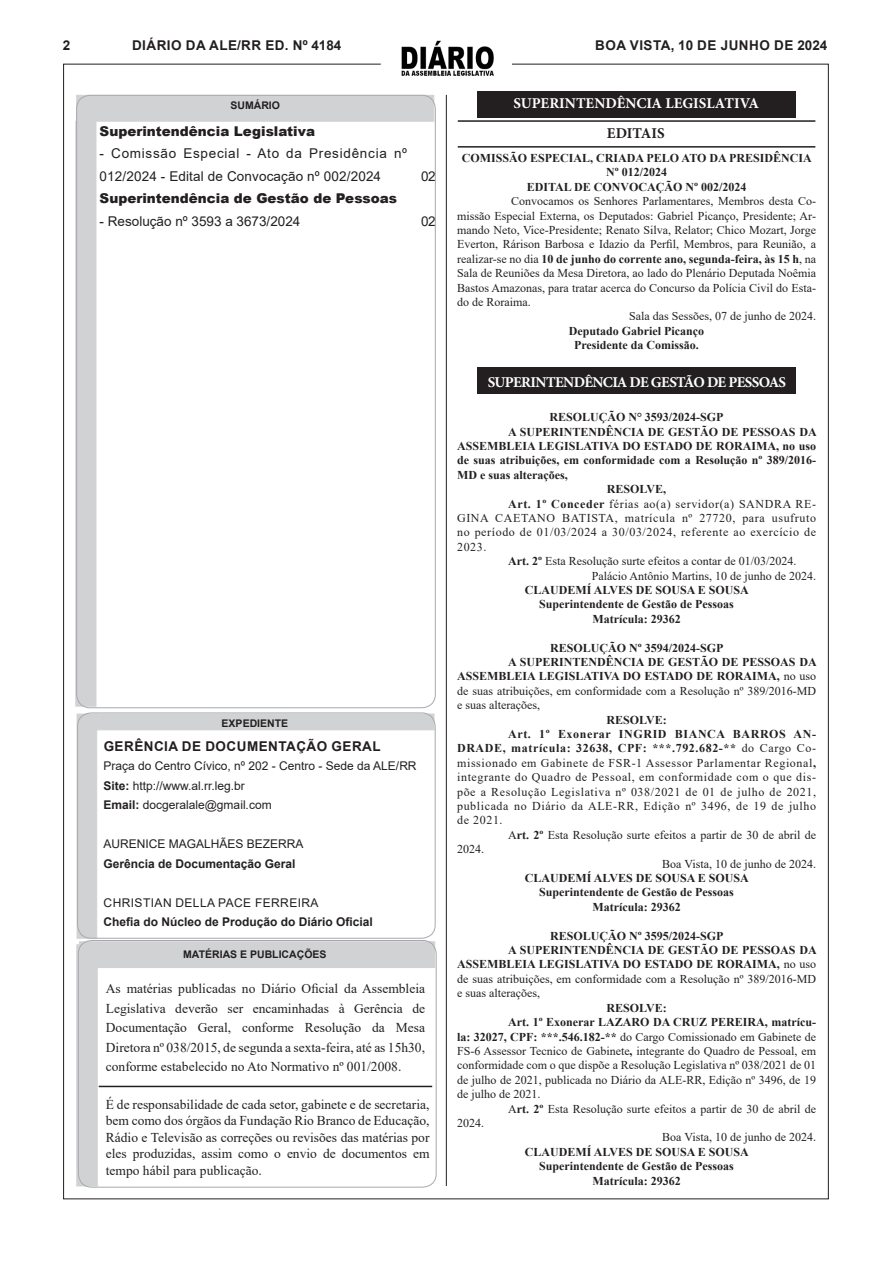
<style>
.page{position:relative;width:893px;height:1263px;background:#fff}
.page>*{position:absolute;margin:0;border:0;box-sizing:border-box;transform-origin:0 0}
.t1{font:700 15px "Minion Pro";letter-spacing:-.04em;color:#fff}
.t2{font:700 15px "Minion Pro";color:#fff}
.t3{font:700 15px "Minion Pro";color:#231f20}
.CENTRO{font:13.5px/19.5px "Times New Roman";color:#231f20;text-align:justify}
.Direita{font:13.5px/16.5px "Times New Roman";color:#231f20;text-align:justify}
.t4{font:700 13.5px "Arial";letter-spacing:.035em;color:#231f20}
.t5{font:13.5px/22.5px "Arial";letter-spacing:.055em;color:#231f20}
.t6{font:900 13.5px "Arial";color:#231f20}
.t7{font:13.5px "Arial";letter-spacing:.01em;color:#231f20}
.DIARIO{font:12px/14.4px "Times New Roman";color:#231f20;text-align:justify}
.CENTRO-2{font:700 12px/14.4px "Times New Roman";color:#231f20;text-align:center}
.DIARIO-2{font:700 12px/14.4px "Times New Roman";color:#231f20;text-align:justify}
.t8{font:12px "Arial";color:#231f20}
.t9{font:700 12px "Arial";color:#231f20}
.t10{font:12px "Arial";letter-spacing:.035em;color:#231f20}
.t11{font:700 10.5px "Arial";color:#231f20}
.s1{font-weight:700}
</style>
<div class="page">
<img style="left:401px;top:41px;width:93px;height:35px">
<hr style="left:446px;top:95px;width:1px;height:1091px;background:#231f20">
<div style="left:76px;top:95px;width:358px;height:27px;background:#d1d2d4"></div>
<div style="left:75px;top:121px;width:21px;height:585px;background:#d1d2d4;border:1px solid #d1d2d4"></div>
<div style="left:77px;top:714px;width:20px;height:224px;background:#d1d2d4"></div>
<div style="left:76px;top:944px;width:22px;height:242px;background:#d1d2d4"></div>
<div style="left:79px;top:941px;width:356px;height:27px;background:#d1d2d4"></div>
<hr style="left:99px;top:1086px;width:333px;height:1px;background:#231f20">
<div style="left:96px;top:714px;width:338px;height:16px;background:#d1d2d4"></div>
<div style="left:77px;top:712px;width:359px;height:226px;border:1px solid #a8a9ad;border-radius:14px"></div>
<div style="left:78px;top:940px;width:359px;height:247px;border:1px solid #a8a9ad;border-radius:14px"></div>
<div style="left:477px;top:91px;width:319px;height:27px;background:#231f20"></div>
<hr style="left:458px;top:120px;width:357px;height:2px;background:#231f20">
<hr style="left:458px;top:146px;width:357px;height:2px;background:#231f20">
<div style="left:477px;top:367px;width:319px;height:27px;background:#231f20"></div>
<p class="t4" style="left:63px;top:36px;width:9px">2</p>
<p class="t4" style="left:132px;top:35px;width:211px">DIÁRIO DA ALE/RR ED. Nº 4184</p>
<p class="t4" style="left:595px;top:35px;width:234px">BOA VISTA, 10 DE JUNHO DE 2024</p>
<p class="t11" style="left:230px;top:98px;width:51px">SUMÁRIO</p>
<p class="t6" style="left:100px;top:121px;width:217px">Superintendência Legislativa</p>
<p class="t5" style="left:100px;top:142px;width:309px">- Comissão Especial - Ato da Presidência nº<br>012/2024 - Edital de Convocação nº 002/2024</p>
<p class="t6" style="left:100px;top:189px;width:299px">Superintendência de Gestão de Pessoas</p>
<p class="t7" style="left:100px;top:212px;width:202px">- Resolução nº 3593 a 3673/2024</p>
<p class="t7" style="left:421px;top:167px;width:16px">02</p>
<p class="t7" style="left:421px;top:212px;width:16px">02</p>
<p class="t11" style="left:222px;top:716px;width:68px">EXPEDIENTE</p>
<p class="t4" style="left:104px;top:737px;width:279px">GERÊNCIA DE DOCUMENTAÇÃO GERAL</p>
<p class="t8" style="left:103px;top:758px;width:315px">Praça do Centro Cívico, nº 202 - Centro - Sede da ALE/RR</p>
<p class="t8" style="left:103px;top:777px;width:143px"><span class="s1">Site:</span> http://www.al.rr.leg.br</p>
<p class="t8" style="left:103px;top:797px;width:170px"><span class="s1">Email:</span> docgeralale@gmail.com</p>
<p class="t8" style="left:103px;top:836px;width:202px">AURENICE MAGALHÃES BEZERRA</p>
<p class="t9" style="left:103px;top:855px;width:194px">Gerência de Documentação Geral</p>
<p class="t10" style="left:104px;top:894px;width:216px">CHRISTIAN DELLA PACE FERREIRA</p>
<p class="t9" style="left:103px;top:914px;width:271px">Chefia do Núcleo de Produção do Diário Oficial</p>
<p class="t11" style="left:183px;top:947px;width:145px">MATÉRIAS E PUBLICAÇÕES</p>
<p class="CENTRO" style="left:106px;top:979px;width:321px">As matérias publicadas no Diário Oficial da Assembleia Legislativa deverão ser encaminhadas à Gerência de Documentação Geral, conforme Resolução da Mesa Diretora nº 038/2015, de segunda a sexta-feira, até as 15h30, conforme estabelecido no Ato Normativo nº 001/2008.</p>
<p class="Direita" style="left:106px;top:1096px;width:325px">É de responsabilidade de cada setor, gabinete e de secretaria, bem como dos órgãos da Fundação Rio Branco de Educação, Rádio e Televisão as correções ou revisões das matérias por eles produzidas, assim como o envio de documentos em tempo hábil para publicação.</p>
<p class="t2" style="left:513px;top:93px;width:247px">SUPERINTENDÊNCIA LEGISLATIVA</p>
<p class="t3" style="left:607px;top:122px;width:59px">EDITAIS</p>
<p class="CENTRO-2" style="left:462px;top:150px;width:351px">COMISSÃO ESPECIAL, CRIADA PELO ATO DA PRESIDÊNCIA<br>Nº 012/2024</p>
<p class="CENTRO-2" style="left:527px;top:179px;width:221px">EDITAL DE CONVOCAÇÃO Nº 002/2024</p>
<p class="DIARIO" style="left:457px;top:194px;width:360px;text-indent:54px">Convocamos os Senhores Parlamentares, Membros desta Co&shy;missão Especial Externa, os Deputados: Gabriel Picanço, Presidente; Ar&shy;mando Neto, Vice-Presidente; Renato Silva, Relator; Chico Mozart, Jorge Everton, Rárison Barbosa e Idazio da Perfil, Membros, para Reunião, a realizar-se no dia <span class="s1">10 de junho do corrente ano, segunda-feira, às 15 h</span>, na Sala de Reuniões da Mesa Diretora, ao lado do Plenário Deputada Noêmia Bastos Amazonas, para tratar acerca do Concurso da Polícia Civil do Esta&shy;do de Roraima.</p>
<p class="DIARIO" style="left:629px;top:309px;width:188px">Sala das Sessões, 07 de junho de 2024.</p>
<p class="CENTRO-2" style="left:569px;top:323px;width:137px">Deputado Gabriel Picanço</p>
<p class="CENTRO-2" style="left:574px;top:338px;width:126px">Presidente da Comissão.</p>
<p class="t1" style="left:488px;top:371px;width:300px">SUPERINTENDÊNCIA DE GESTÃO DE PESSOAS</p>
<p class="DIARIO-2" style="left:549px;top:410px;width:176px">RESOLUÇÃO N° 3593/2024-SGP</p>
<p class="DIARIO-2" style="left:457px;top:424px;width:361px;text-indent:51px">A SUPERINTENDÊNCIA DE GESTÃO DE PESSOAS DA ASSEMBLEIA LEGISLATIVA DO ESTADO DE RORAIMA, no uso de suas atribuições, em conformidade com a Resolução nº 389/2016- MD e suas alterações,</p>
<p class="CENTRO-2" style="left:607px;top:482px;width:61px">RESOLVE,</p>
<p class="DIARIO" style="left:457px;top:496px;width:360px;text-indent:51px"><span class="s1">Art. 1º Conceder</span> férias ao(a) servidor(a) SANDRA RE-GINA CAETANO BATISTA, matrícula nº 27720, para usufruto no período de 01/03/2024 a 30/03/2024, referente ao exercício de 2023.</p>
<p class="DIARIO" style="left:508px;top:554px;width:290px"><span class="s1">Art. 2º</span> Esta Resolução surte efeitos a contar de 01/03/2024.</p>
<p class="DIARIO" style="left:592px;top:568px;width:226px">Palácio Antônio Martins, 10 de junho de 2024.</p>
<p class="DIARIO-2" style="left:525px;top:582px;width:225px">CLAUDEMÍ ALVES DE SOUSA E SOUSA</p>
<p class="DIARIO-2" style="left:539px;top:597px;width:196px">Superintendente de Gestão de Pessoas</p>
<p class="DIARIO-2" style="left:592px;top:611px;width:90px">Matrícula: 29362</p>
<p class="DIARIO-2" style="left:550px;top:640px;width:175px">RESOLUÇÃO Nº 3594/2024-SGP</p>
<p class="DIARIO" style="left:457px;top:654px;width:361px;text-indent:51px"><span class="s1">A SUPERINTENDÊNCIA DE GESTÃO DE PESSOAS DA ASSEMBLEIA LEGISLATIVA DO ESTADO DE RORAIMA,</span> no uso de suas atribuições, em conformidade com a Resolução nº 389/2016-MD e suas alterações,</p>
<p class="CENTRO-2" style="left:606px;top:712px;width:62px">RESOLVE:</p>
<p class="DIARIO" style="left:457px;top:726px;width:360px;text-indent:51px"><span class="s1">Art. 1º Exonerar INGRID BIANCA BARROS AN-DRADE, matrícula: 32638, CPF: ***.792.682-**</span> do Cargo Co&shy;missionado em Gabinete de FSR-1 Assessor Parlamentar Regional<span class="s1">, </span>integrante do Quadro de Pessoal, em conformidade com o que dis&shy;põe a Resolução Legislativa nº 038/2021 de 01 de julho de 2021, publicada no Diário da ALE-RR, Edição nº 3496, de 19 de julho de 2021.</p>
<p class="DIARIO" style="left:508px;top:827px;width:309px">A<span class="s1">rt. 2º</span> Esta Resolução surte efeitos a partir de 30 de abril de</p>
<p class="DIARIO" style="left:457px;top:842px;width:28px">2024.</p>
<p class="DIARIO" style="left:662px;top:856px;width:155px">Boa Vista, 10 de junho de 2024.</p>
<p class="CENTRO-2" style="left:525px;top:870px;width:225px">CLAUDEMÍ ALVES DE SOUSA E SOUSA</p>
<p class="CENTRO-2" style="left:539px;top:885px;width:196px">Superintendente de Gestão de Pessoas</p>
<p class="CENTRO-2" style="left:592px;top:899px;width:90px">Matrícula: 29362</p>
<p class="CENTRO-2" style="left:550px;top:928px;width:175px">RESOLUÇÃO Nº 3595/2024-SGP</p>
<p class="DIARIO" style="left:457px;top:942px;width:361px;text-indent:51px"><span class="s1">A SUPERINTENDÊNCIA DE GESTÃO DE PESSOAS DA ASSEMBLEIA LEGISLATIVA DO ESTADO DE RORAIMA,</span> no uso de suas atribuições, em conformidade com a Resolução nº 389/2016-MD e suas alterações,</p>
<p class="CENTRO-2" style="left:606px;top:1000px;width:62px">RESOLVE:</p>
<p class="DIARIO" style="left:457px;top:1014px;width:360px;text-indent:51px"><span class="s1">Art. 1º Exonerar LAZARO DA CRUZ PEREIRA, matrícu&shy;la: 32027, CPF: ***.546.182-**</span> do Cargo Comissionado em Gabinete de FS-6 Assessor Tecnico de Gabinete<span class="s1">,</span> integrante do Quadro de Pessoal, em conformidade com o que dispõe a Resolução Legislativa nº 038/2021 de 01 de julho de 2021, publicada no Diário da ALE-RR, Edição nº 3496, de 19 de julho de 2021.</p>
<p class="DIARIO" style="left:508px;top:1101px;width:309px">A<span class="s1">rt. 2º</span> Esta Resolução surte efeitos a partir de 30 de abril de</p>
<p class="DIARIO" style="left:457px;top:1115px;width:28px">2024.</p>
<p class="DIARIO" style="left:662px;top:1130px;width:155px">Boa Vista, 10 de junho de 2024.</p>
<p class="CENTRO-2" style="left:525px;top:1144px;width:225px">CLAUDEMÍ ALVES DE SOUSA E SOUSA</p>
<p class="CENTRO-2" style="left:539px;top:1158px;width:196px">Superintendente de Gestão de Pessoas</p>
<p class="CENTRO-2" style="left:592px;top:1173px;width:90px">Matrícula: 29362</p>
</div>
